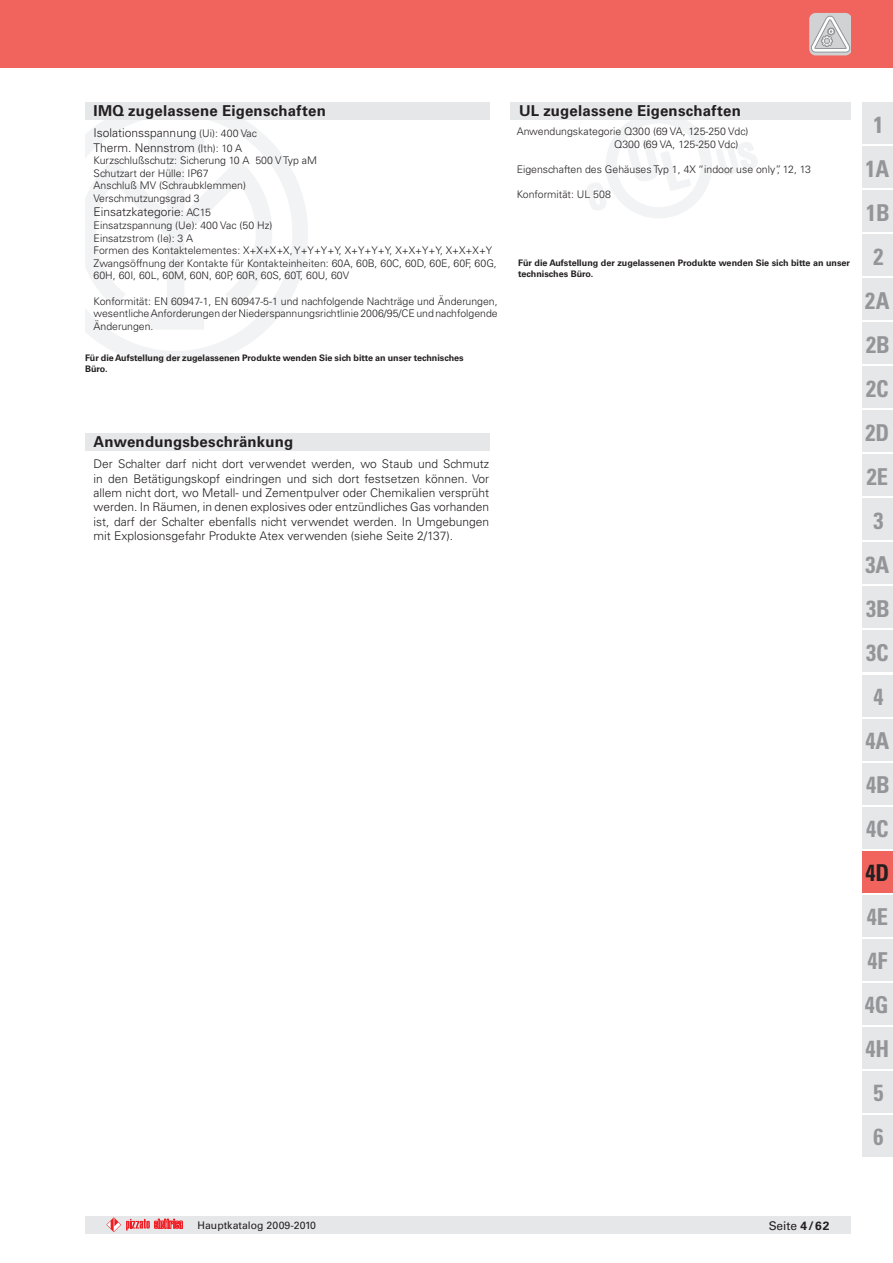
<style>
.page{position:relative;width:893px;height:1263px;background:#fff}
.page>*{position:absolute;margin:0;border:0;box-sizing:border-box;transform-origin:0 0}
.t1{font:700 condensed 23.25px/44px "Univers";color:#939598;text-align:center}
.t2{font:700 condensed 23.25px "Univers";color:#231f20}
.t3{font:700 15px "Univers";letter-spacing:.015em;color:#231f20}
.t4{font:300 12px/14.4px "Univers";color:#231f20}
.t5{font:12px "Univers";color:#231f20}
.t6{font:300 10.5px/12.6px "Univers";color:#231f20}
.t7{font:10.5px "Univers";color:#231f20}
.t8{font:700 9px/10.8px "Univers";color:#231f20}
.s1{font-size:10.5px}
.s2{font-weight:700}
</style>
<div class="page">
<div style="left:0;top:0;width:892px;height:68px;background:#f1635d"></div>
<div style="left:85px;top:1216px;width:765px;height:17px;background:#e6e7e9"></div>
<svg style="left:106px;top:1217px;width:77px;height:15px"></svg>
<svg style="left:809px;top:13px;width:41px;height:42px;background:#ceccce"></svg>
<div style="left:862px;top:190px;width:30px;height:42px;background:#e6e7e9"></div>
<div style="left:862px;top:102px;width:30px;height:42px;background:#e6e7e9"></div>
<div style="left:862px;top:146px;width:30px;height:42px;background:#e6e7e9"></div>
<div style="left:862px;top:234px;width:30px;height:42px;background:#e6e7e9"></div>
<div style="left:862px;top:278px;width:30px;height:42px;background:#e6e7e9"></div>
<div style="left:862px;top:322px;width:30px;height:42px;background:#e6e7e9"></div>
<div style="left:862px;top:366px;width:30px;height:42px;background:#e6e7e9"></div>
<div style="left:862px;top:410px;width:30px;height:42px;background:#e6e7e9"></div>
<div style="left:862px;top:454px;width:30px;height:42px;background:#e6e7e9"></div>
<div style="left:862px;top:498px;width:30px;height:42px;background:#e6e7e9"></div>
<div style="left:862px;top:543px;width:30px;height:41px;background:#e6e7e9"></div>
<div style="left:862px;top:587px;width:30px;height:41px;background:#e6e7e9"></div>
<div style="left:862px;top:631px;width:30px;height:41px;background:#e6e7e9"></div>
<div style="left:862px;top:675px;width:30px;height:41px;background:#e6e7e9"></div>
<div style="left:862px;top:719px;width:30px;height:41px;background:#e6e7e9"></div>
<div style="left:862px;top:763px;width:30px;height:41px;background:#e6e7e9"></div>
<div style="left:862px;top:807px;width:30px;height:41px;background:#e6e7e9"></div>
<div style="left:862px;top:895px;width:30px;height:42px;background:#e6e7e9"></div>
<div style="left:862px;top:939px;width:30px;height:42px;background:#e6e7e9"></div>
<div style="left:862px;top:983px;width:30px;height:42px;background:#e6e7e9"></div>
<div style="left:862px;top:1027px;width:30px;height:42px;background:#e6e7e9"></div>
<div style="left:862px;top:1071px;width:30px;height:42px;background:#e6e7e9"></div>
<div style="left:862px;top:1115px;width:30px;height:42px;background:#e6e7e9"></div>
<div style="left:862px;top:851px;width:30px;height:42px;background:#f1635d"></div>
<svg style="left:586px;top:119px;width:174px;height:99px"></svg>
<svg style="left:85px;top:119px;width:231px;height:243px"></svg>
<div style="left:85px;top:102px;width:404px;height:17px;background:#e6e7e9"></div>
<div style="left:85px;top:433px;width:404px;height:17px;background:#e6e7e9"></div>
<div style="left:510px;top:102px;width:340px;height:17px;background:#e6e7e9"></div>
<h2 class="t3" style="left:94px;top:106px;width:234px">IMQ zugelassene Eigenschaften</h2>
<p class="t4" style="left:94px;top:127px;width:165px">Isolationsspannung <span class="s1">(Ui): 400 Vac<br></span>Therm. Nennstrom <span class="s1">(Ith): 10 A</span></p>
<p class="t6" style="left:94px;top:155px;width:225px">Kurzschlußschutz: Sicherung 10 A 500 V Typ aM<br>Schutzart der Hülle: IP67<br>Anschluß MV (Schraubklemmen)<br>Verschmutzungsgrad 3</p>
<p class="t4" style="left:94px;top:206px;width:119px">Einsatzkategorie<span class="s1">: AC15</span></p>
<p class="t6" style="left:94px;top:220px;width:405px">Einsatzspannung (Ue): 400 Vac (50 Hz)<br>Einsatzstrom (Ie): 3 A<br>Formen des Kontaktelementes: X+X+X+X, Y+Y+Y+Y, X+Y+Y+Y, X+X+Y+Y, X+X+X+Y Zwangsöffnung der Kontakte für Kontakteinheiten: 60A, 60B, 60C, 60D, 60E, 60F, 60G, 60H, 60I, 60L, 60M, 60N, 60P, 60R, 60S, 60T, 60U, 60V</p>
<p class="t6" style="left:94px;top:296px;width:405px;text-align:justify">Konformität: EN 60947-1, EN 60947-5-1 und nachfolgende Nachträge und Änderungen, wesentliche Anforderungen der Niederspannungsrichtlinie 2006/95/CE und nachfolgende Änderungen.</p>
<p class="t8" style="left:85px;top:354px;width:380px">Für die Aufstellung der zugelassenen Produkte wenden Sie sich bitte an unser technisches<br>Büro.</p>
<h2 class="t3" style="left:94px;top:436px;width:201px">Anwendungsbeschränkung</h2>
<p class="t4" style="left:94px;top:458px;width:397px;text-align:justify">Der Schalter darf nicht dort verwendet werden, wo Staub und Schmutz in den Betätigungskopf eindringen und sich dort festsetzen können. Vor allem nicht dort, wo Metall- und Zementpulver oder Chemikalien versprüht werden. In Räumen, in denen explosives oder entzündliches Gas vorhanden ist, darf der Schalter ebenfalls nicht verwendet werden. In Umgebungen mit Explosionsgefahr Produkte Atex verwenden (siehe Seite 2/137).</p>
<h2 class="t3" style="left:519px;top:106px;width:223px">UL zugelassene Eigenschaften</h2>
<p class="t6" style="left:614px;top:126px;width:136px;text-indent:-97px">Anwendungskategorie Q300 (69 VA, 125-250 Vdc)<br>Q300 (69 VA, 125-250 Vdc)</p>
<p class="t6" style="left:516px;top:164px;width:296px">Eigenschaften des Gehäuses Typ 1, 4X “indoor use only”, 12, 13</p>
<p class="t6" style="left:516px;top:189px;width:96px">Konformität: UL 508</p>
<p class="t8" style="left:518px;top:258px;width:333px">Für die Aufstellung der zugelassenen Produkte wenden Sie sich bitte an unser technisches Büro.</p>
<h1 class="t1" style="left:865px;top:105px;width:25px">1<br>1A</h1>
<h1 class="t1" style="left:866px;top:193px;width:25px">1B</h1>
<h1 class="t1" style="left:865px;top:237px;width:26px">2<br>2A<br>2B<br>2C<br>2D<br>2E<br>3<br>3A<br>3B<br>3C<br>4<br>4A<br>4B<br>4C</h1>
<h1 class="t2" style="left:865px;top:864px;width:25px">4D</h1>
<h1 class="t1" style="left:864px;top:897px;width:26px">4E<br>4F<br>4G<br>4H<br>5<br>6</h1>
<p class="t7" style="left:197px;top:1221px;width:120px">Hauptkatalog 2009-2010</p>
<p class="t5" style="left:768px;top:1221px;width:62px">Seite <span class="s2">4/62</span></p>
</div>
